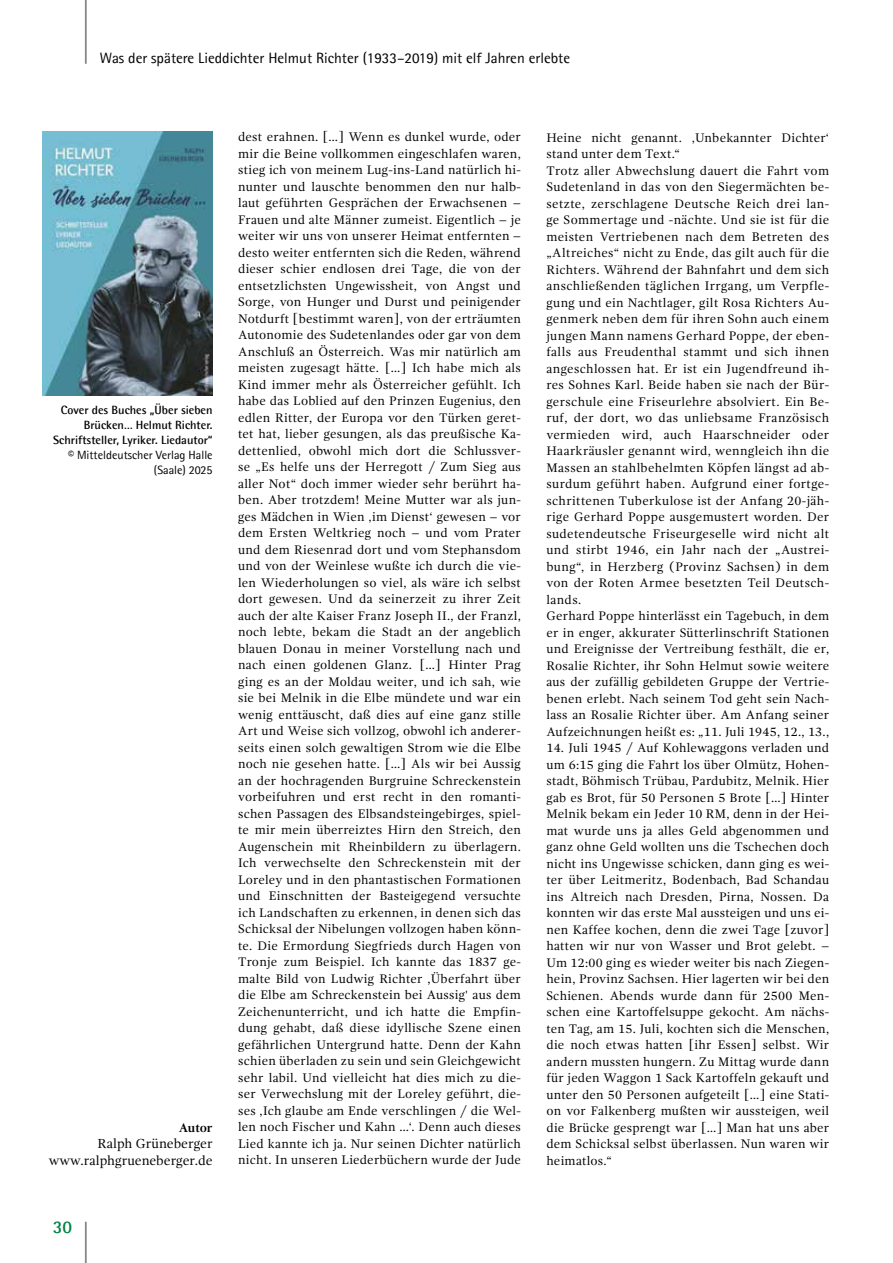
<style>
.page{position:relative;width:893px;height:1263px;background:#fff}
.page>*{position:absolute;margin:0;border:0;box-sizing:border-box;transform-origin:0 0}
.t1{font:700 18px "Agfa Rotis Semisans";color:#008244}
.t2{font:15px "Agfa Rotis Semisans";color:#000}
.t3{font:13.5px/16.5px "Gandhi Serif";color:#000;text-align:right}
.t4{font:12.75px/16.5px "Gandhi Serif";letter-spacing:.02em;color:#000;text-align:justify}
.t5{font:700 12.75px "Gandhi Serif";letter-spacing:-.015em;color:#000}
.t6{font:700 12px/15px "Agfa Rotis Semisans";color:#000;text-align:right}
.t7{font:12px/15px "Agfa Rotis Semisans";color:#000;text-align:right}
</style>
<div class="page">
<hr style="left:85px;top:1222px;width:2px;height:41px;background:#878787">
<hr style="left:85px;top:0;width:2px;height:64px;background:#878787">
<img style="left:43px;top:132px;width:169px;height:264px">
<p class="t2" style="left:100px;top:49px;width:472px">Was der spätere Lieddichter Helmut Richter (1933–2019) mit elf Jahren erlebte</p>
<p class="t6" style="left:53px;top:402px;width:161px">Cover des Buches „Über sieben<br>Brücken… Helmut Richter.<br>Schriftsteller, Lyriker. Liedautor“</p>
<p class="t7" style="left:68px;top:447px;width:146px">© Mitteldeutscher Verlag Halle (Saale) 2025</p>
<p class="t5" style="left:179px;top:1120px;width:35px">Autor</p>
<p class="t3" style="left:49px;top:1135px;width:165px">Ralph Grüneberger www.ralphgrueneberger.de</p>
<h1 class="t1" style="left:53px;top:1216px;width:21px">30</h1>
<p class="t4" style="left:238px;top:129px;width:284px">dest erahnen. […] Wenn es dunkel wurde, oder mir die Beine vollkommen eingeschlafen waren, stieg ich von meinem Lug-ins-Land natürlich hi&shy;nunter und lauschte benommen den nur halb&shy;laut geführten Gesprächen der Erwachsenen – Frauen und alte Männer zumeist. Eigentlich – je weiter wir uns von unserer Heimat entfernten – desto weiter entfernten sich die Reden, während dieser schier endlosen drei Tage, die von der entsetzlichsten Ungewissheit, von Angst und Sorge, von Hunger und Durst und peinigender Notdurft [bestimmt waren], von der erträumten Autonomie des Sudetenlandes oder gar von dem Anschluß an Österreich. Was mir natürlich am meisten zugesagt hätte. […] Ich habe mich als Kind immer mehr als Österreicher gefühlt. Ich habe das Loblied auf den Prinzen Eugenius, den edlen Ritter, der Europa vor den Türken geret&shy;tet hat, lieber gesungen, als das preußische Ka&shy;dettenlied, obwohl mich dort die Schlussver&shy;se „Es helfe uns der Herregott / Zum Sieg aus aller Not“ doch immer wieder sehr berührt ha&shy;ben. Aber trotzdem! Meine Mutter war als jun&shy;ges Mädchen in Wien ‚im Dienst‘ gewesen – vor dem Ersten Weltkrieg noch – und vom Prater und dem Riesenrad dort und vom Stephansdom und von der Weinlese wußte ich durch die vie&shy;len Wiederholungen so viel, als wäre ich selbst dort gewesen. Und da seinerzeit zu ihrer Zeit auch der alte Kaiser Franz Joseph II., der Franzl, noch lebte, bekam die Stadt an der angeblich blauen Donau in meiner Vorstellung nach und nach einen goldenen Glanz. […] Hinter Prag ging es an der Moldau weiter, und ich sah, wie sie bei Melnik in die Elbe mündete und war ein wenig enttäuscht, daß dies auf eine ganz stille Art und Weise sich vollzog, obwohl ich anderer&shy;seits einen solch gewaltigen Strom wie die Elbe noch nie gesehen hatte. […] Als wir bei Aussig an der hochragenden Burgruine Schreckenstein vorbeifuhren und erst recht in den romanti&shy;schen Passagen des Elbsandsteingebirges, spiel&shy;te mir mein überreiztes Hirn den Streich, den Augenschein mit Rheinbildern zu überlagern.<br>Ich verwechselte den Schreckenstein mit der Loreley und in den phantastischen Formationen und Einschnitten der Basteigegend versuchte ich Landschaften zu erkennen, in denen sich das Schicksal der Nibelungen vollzogen haben könn&shy;te. Die Ermordung Siegfrieds durch Hagen von Tronje zum Beispiel. Ich kannte das 1837 ge&shy;malte Bild von Ludwig Richter ,Überfahrt über die Elbe am Schreckenstein bei Aussig' aus dem Zeichenunterricht, und ich hatte die Empfin&shy;dung gehabt, daß diese idyllische Szene einen gefährlichen Untergrund hatte. Denn der Kahn schien überladen zu sein und sein Gleichgewicht sehr labil. Und vielleicht hat dies mich zu die&shy;ser Verwechslung mit der Loreley geführt, die&shy;ses ,Ich glaube am Ende verschlingen / die Wel&shy;len noch Fischer und Kahn …‘. Denn auch dieses Lied kannte ich ja. Nur seinen Dichter natürlich nicht. In unseren Liederbüchern wurde der Jude</p>
<p class="t4" style="left:546px;top:129px;width:284px;text-align:left">Heine nicht genannt. ‚Unbekannter Dichter‘ stand unter dem Text.“<br>Trotz aller Abwechslung dauert die Fahrt vom Sudetenland in das von den Siegermächten be&shy;setzte, zerschlagene Deutsche Reich drei lan&shy;ge Sommertage und -nächte. Und sie ist für die meisten Vertriebenen nach dem Betreten des „Altreiches“ nicht zu Ende, das gilt auch für die Richters. Während der Bahnfahrt und dem sich anschließenden täglichen Irrgang, um Verpfle&shy;gung und ein Nachtlager, gilt Rosa Richters Au&shy;genmerk neben dem für ihren Sohn auch einem jungen Mann namens Gerhard Poppe, der eben&shy;falls aus Freudenthal stammt und sich ihnen angeschlossen hat. Er ist ein Jugendfreund ih&shy;res Sohnes Karl. Beide haben sie nach der Bür&shy;gerschule eine Friseurlehre absolviert. Ein Be&shy;ruf, der dort, wo das unliebsame Französisch vermieden wird, auch Haarschneider oder Haarkräusler genannt wird, wenngleich ihn die Massen an stahlbehelmten Köpfen längst ad ab&shy;surdum geführt haben. Aufgrund einer fortge&shy;schrittenen Tuberkulose ist der Anfang 20-jäh&shy;rige Gerhard Poppe ausgemustert worden. Der sudetendeutsche Friseurgeselle wird nicht alt und stirbt 1946, ein Jahr nach der „Austrei&shy;bung“, in Herzberg (Provinz Sachsen) in dem von der Roten Armee besetzten Teil Deutsch&shy;lands.<br>Gerhard Poppe hinterlässt ein Tagebuch, in dem er in enger, akkurater Sütterlinschrift Stationen und Ereignisse der Vertreibung festhält, die er, Rosalie Richter, ihr Sohn Helmut sowie weitere aus der zufällig gebildeten Gruppe der Vertrie&shy;benen erlebt. Nach seinem Tod geht sein Nach&shy;lass an Rosalie Richter über. Am Anfang seiner Aufzeichnungen heißt es: „11. Juli 1945, 12., 13.,</p>
<p class="t4" style="left:546px;top:739px;width:284px">14. Juli 1945 / Auf Kohlewaggons verladen und um 6:15 ging die Fahrt los über Olmütz, Hohen&shy;stadt, Böhmisch Trübau, Pardubitz, Melnik. Hier gab es Brot, für 50 Personen 5 Brote […] Hinter Melnik bekam ein Jeder 10 RM, denn in der Hei&shy;mat wurde uns ja alles Geld abgenommen und ganz ohne Geld wollten uns die Tschechen doch nicht ins Ungewisse schicken, dann ging es wei&shy;ter über Leitmeritz, Bodenbach, Bad Schandau ins Altreich nach Dresden, Pirna, Nossen. Da konnten wir das erste Mal aussteigen und uns ei&shy;nen Kaffee kochen, denn die zwei Tage [zuvor] hatten wir nur von Wasser und Brot gelebt. – Um 12:00 ging es wieder weiter bis nach Ziegen&shy;hein, Provinz Sachsen. Hier lagerten wir bei den Schienen. Abends wurde dann für 2500 Men&shy;schen eine Kartoffelsuppe gekocht. Am nächs&shy;ten Tag, am 15. Juli, kochten sich die Menschen, die noch etwas hatten [ihr Essen] selbst. Wir andern mussten hungern. Zu Mittag wurde dann für jeden Waggon 1 Sack Kartoffeln gekauft und unter den 50 Personen aufgeteilt […] eine Stati&shy;on vor Falkenberg mußten wir aussteigen, weil die Brücke gesprengt war […] Man hat uns aber dem Schicksal selbst überlassen. Nun waren wir heimatlos.“</p>
</div>
